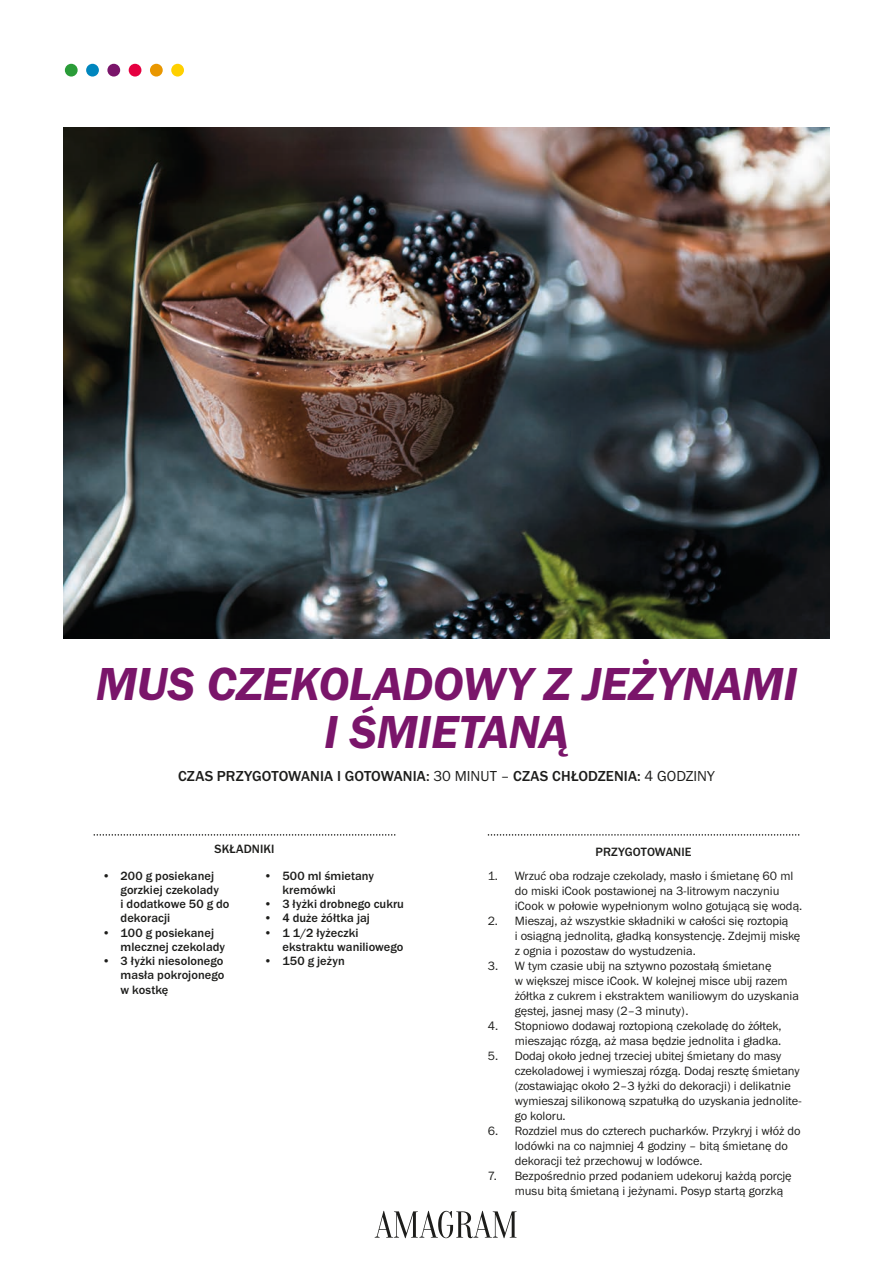
<style>
.page{position:relative;width:893px;height:1263px;background:#fff}
.page>*{position:absolute;margin:0;border:0;box-sizing:border-box;transform-origin:0 0}
.t1{font:48px/48px "Franklin Gothic URW Dem Ita";letter-spacing:-.01em;color:#7a156a;text-align:center}
.t2{font:500 15px "Franklin Gothic URW";letter-spacing:.005em;color:#1d1d1b}
.t3{font:12.45px/15px "Franklin Gothic URW Boo";color:#1d1d1b}
.t4{font:500 12.45px/14.2px "Franklin Gothic URW";letter-spacing:.005em;color:#1d1d1b}
.s1{font-family:"Franklin Gothic URW Boo";font-weight:400}
</style>
<div class="page">
<img style="left:64px;top:128px;width:765px;height:510px">
<svg style="left:488px;top:834px;width:311px;height:2px"></svg>
<svg style="left:94px;top:834px;width:301px;height:2px"></svg>
<div style="left:171px;top:64px;width:13px;height:13px;background:#ffd000;border-radius:50%"></div>
<div style="left:150px;top:64px;width:13px;height:13px;background:#e99700;border-radius:50%"></div>
<div style="left:129px;top:64px;width:12px;height:13px;background:#e50040;border-radius:50%"></div>
<div style="left:107px;top:64px;width:13px;height:13px;background:#7a156a;border-radius:50%"></div>
<div style="left:86px;top:64px;width:13px;height:13px;background:#0086be;border-radius:50%"></div>
<div style="left:65px;top:64px;width:13px;height:13px;background:#2a9c38;border-radius:50%"></div>
<svg style="left:375px;top:1211px;width:142px;height:27px"></svg>
<h1 class="t1" style="left:96px;top:659px;width:703px">MUS CZEKOLADOWY Z JEŻYNAMI<br>I ŚMIETANĄ</h1>
<p class="t2" style="left:178px;top:766px;width:538px">CZAS PRZYGOTOWANIA I GOTOWANIA: <span class="s1">30 MINUT –</span> CZAS CHŁODZENIA: <span class="s1">4 GODZINY</span></p>
<p class="t4" style="left:214px;top:841px;width:62px">SKŁADNIKI</p>
<p class="t4" style="left:121px;top:868px;width:110px;text-indent:-19px"><span class="s1">•</span> 200 g posiekanej gorzkiej czekolady<br>i dodatkowe 50 g do dekoracji</p>
<p class="t4" style="left:121px;top:925px;width:106px;text-indent:-19px"><span class="s1">•</span> 100 g posiekanej mlecznej czekolady</p>
<p class="t4" style="left:121px;top:954px;width:105px;text-align:justify;text-indent:-19px"><span class="s1">•</span> 3 łyżki niesolonego masła pokrojonego w kostkę</p>
<p class="t4" style="left:282px;top:868px;width:93px;text-indent:-19px"><span class="s1">•</span> 500 ml śmietany kremówki</p>
<p class="t4" style="left:264px;top:897px;width:141px"><span class="s1">•</span> 3 łyżki drobnego cukru</p>
<p class="t4" style="left:264px;top:911px;width:107px"><span class="s1">•</span> 4 duże żółtka jaj</p>
<p class="t4" style="left:282px;top:925px;width:123px;text-indent:-19px"><span class="s1">•</span> 1 1/2 łyżeczki ekstraktu waniliowego</p>
<p class="t4" style="left:264px;top:954px;width:82px"><span class="s1">•</span> 150 g jeżyn</p>
<p class="t4" style="left:596px;top:844px;width:98px">PRZYGOTOWANIE</p>
<p class="t3" style="left:515px;top:868px;width:289px;text-indent:-27px">1. Wrzuć oba rodzaje czekolady, masło i śmietanę 60 ml do miski iCook postawionej na 3-litrowym naczyniu iCook w połowie wypełnionym wolno gotującą się wodą.</p>
<p class="t3" style="left:515px;top:913px;width:287px;text-indent:-27px">2. Mieszaj, aż wszystkie składniki w całości się roztopią<br>i osiągną jednolitą, gładką konsystencję. Zdejmij miskę z ognia i pozostaw do wystudzenia.</p>
<p class="t3" style="left:515px;top:958px;width:286px;text-indent:-27px">3. W tym czasie ubij na sztywno pozostałą śmietanę<br>w większej misce iCook. W kolejnej misce ubij razem żółtka z cukrem i ekstraktem waniliowym do uzyskania gęstej, jasnej masy (2–3 minuty).</p>
<p class="t3" style="left:488px;top:1018px;width:295px;text-align:right">4. Stopniowo dodawaj roztopioną czekoladę do żółtek, mieszając rózgą, aż masa będzie jednolita i gładka.</p>
<p class="t3" style="left:515px;top:1048px;width:288px;text-indent:-27px">5. Dodaj około jednej trzeciej ubitej śmietany do masy czekoladowej i wymieszaj rózgą. Dodaj resztę śmietany (zostawiając około 2–3 łyżki do dekoracji) i delikatnie wymieszaj silikonową szpatułką do uzyskania jednolite&shy;go koloru.</p>
<p class="t3" style="left:515px;top:1123px;width:287px;text-indent:-27px">6. Rozdziel mus do czterech pucharków. Przykryj i włóż do lodówki na co najmniej 4 godziny – bitą śmietanę do dekoracji też przechowuj w lodówce.</p>
<p class="t3" style="left:515px;top:1168px;width:279px;text-indent:-27px">7. Bezpośrednio przed podaniem udekoruj każdą porcję musu bitą śmietaną i jeżynami. Posyp startą gorzką</p>
</div>
